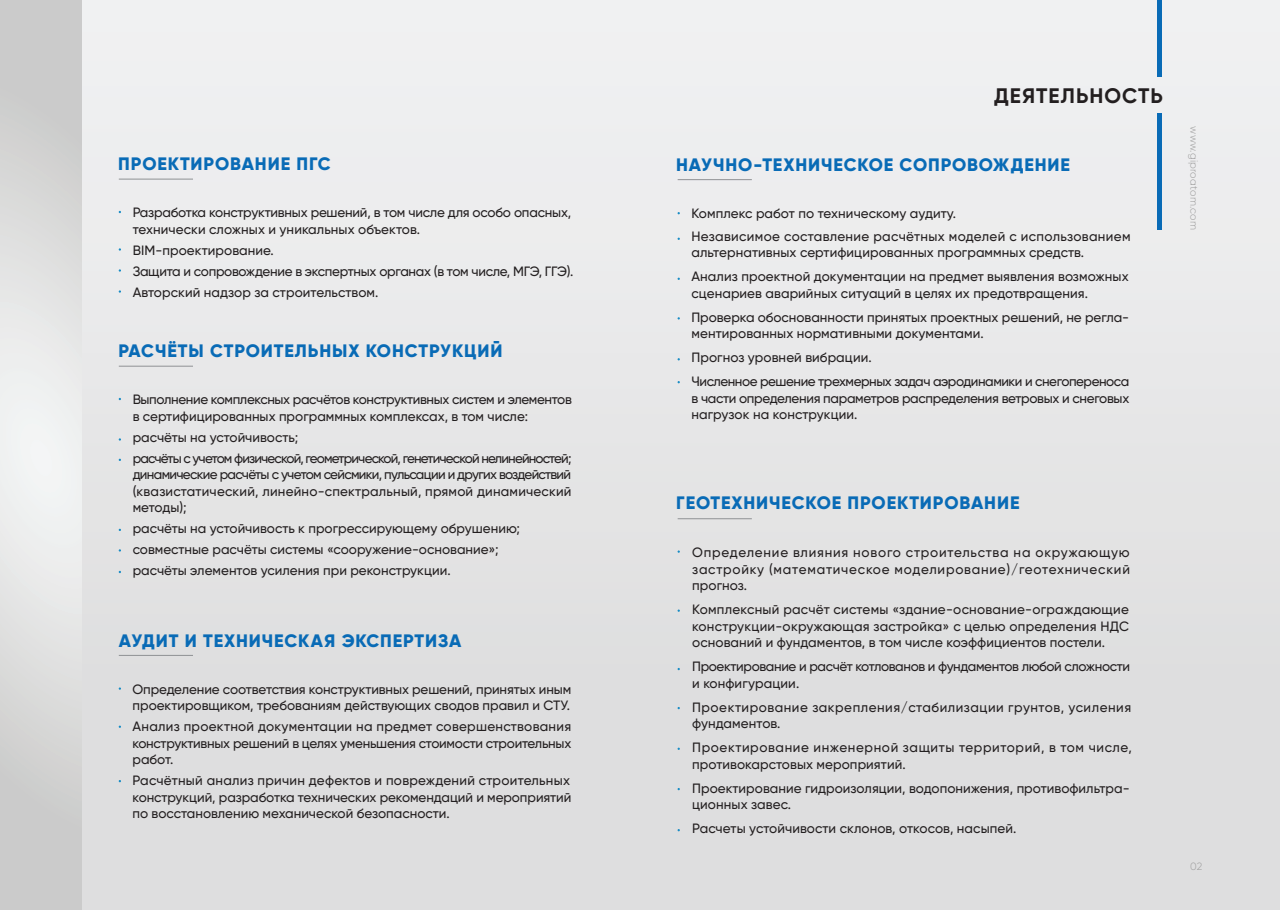
<style>
.page{position:relative;width:1280px;height:910px;background:#fff}
.page>*{position:absolute;margin:0;border:0;box-sizing:border-box;transform-origin:0 0}
.t1{font:700 21px "Gilroy";letter-spacing:.05em;color:#231f20}
.t2{font:800 18px "Gilroy";letter-spacing:.05em;color:#096bb6}
.t3{font:500 13.5px/16.5px "Gilroy";color:#231f20}
.t4{font:500 13.5px/16.5px "Gilroy";letter-spacing:-.025em;color:#231f20}
.t5{font:500 13.5px/21px "Gilroy";letter-spacing:-.02em;color:#231f20}
.t6{font:500 13.5px/21px "Gilroy";letter-spacing:-.065em;color:#231f20}
.t7{font:500 13.5px/16.5px "Gilroy";letter-spacing:.045em;color:#231f20}
.t8{font:500 13.5px/16.5px "Gilroy";letter-spacing:.04em;color:#231f20}
.t9{font:300 10.5px "Gilroy";letter-spacing:.025em;color:#9e9e9e}
</style>
<div class="page">
<div style="left:0;top:0;width:1279px;height:909px;background:#e5e5e6"></div>
<div style="left:1157px;top:0;width:5px;height:77px;background:#096bb6"></div>
<div style="left:1157px;top:113px;width:5px;height:117px;background:#096bb6"></div>
<svg style="left:0;top:0;width:82px;height:909px"></svg>
<hr style="left:119px;top:366px;width:74px;height:1px;background:#8f9194">
<hr style="left:119px;top:655px;width:74px;height:1px;background:#8f9194">
<hr style="left:119px;top:179px;width:74px;height:1px;background:#8f9194">
<hr style="left:678px;top:179px;width:74px;height:1px;background:#8f9194">
<hr style="left:678px;top:518px;width:74px;height:1px;background:#8f9194">
<h1 class="t1" style="left:994px;top:83px;width:170px">ДЕЯТЕЛЬНОСТЬ</h1>
<h2 class="t2" style="left:118px;top:153px;width:214px">ПРОЕКТИРОВАНИЕ ПГС</h2>
<h2 class="t2" style="left:676px;top:153px;width:395px">НАУЧНО-ТЕХНИЧЕСКОЕ СОПРОВОЖДЕНИЕ</h2>
<p class="t3" style="left:691px;top:202px;width:441px;line-height:22.5px">Комплекс работ по техническому аудиту.<br>Независимое составление расчётных моделей с использованием</p>
<p class="t3" style="left:691px;top:241px;width:439px;line-height:24px">альтернативных сертифицированных программных средств.<br>Анализ проектной документации на предмет выявления возможных</p>
<p class="t3" style="left:691px;top:281px;width:439px;line-height:24px">сценариев аварийных ситуаций в целях их предотвращения.<br>Проверка обоснованности принятых проектных решений, не регла-</p>
<p class="t3" style="left:691px;top:322px;width:439px;line-height:24px">ментированных нормативными документами.<br>Прогноз уровней вибрации.<br>Численное решение трехмерных задач аэродинамики и снегопереноса</p>
<p class="t4" style="left:691px;top:390px;width:439px">в части определения параметров распределения ветровых и снеговых нагрузок на конструкции.</p>
<p class="t3" style="left:133px;top:204px;width:440px">Разработка конструктивных решений, в том числе для особо опасных, технически сложных и уникальных объектов.</p>
<p class="t5" style="left:133px;top:239px;width:442px">BIM-проектирование.<br>Защита и сопровождение в экспертных органах (в том числе, МГЭ, ГГЭ).<br>Авторский надзор за строительством.</p>
<h2 class="t2" style="left:118px;top:340px;width:386px">РАСЧЁТЫ СТРОИТЕЛЬНЫХ КОНСТРУКЦИЙ</h2>
<p class="t4" style="left:133px;top:391px;width:441px">Выполнение комплексных расчётов конструктивных систем и элементов в сертифицированных программных комплексах, в том числе:</p>
<p class="t6" style="left:133px;top:426px;width:440px">расчёты на устойчивость;<br>расчёты с учетом физической, геометрической, генетической нелинейностей;</p>
<p class="t3" style="left:133px;top:466px;width:440px;text-align:justify">динамические расчёты с учетом сейсмики, пульсации и других воздействий (квазистатический, линейно-спектральный, прямой динамический методы);</p>
<p class="t3" style="left:133px;top:518px;width:389px;line-height:21px">расчёты на устойчивость к прогрессирующему обрушению; совместные расчёты системы «сооружение-основание»; расчёты элементов усиления при реконструкции.</p>
<h2 class="t2" style="left:676px;top:492px;width:345px">ГЕОТЕХНИЧЕСКОЕ ПРОЕКТИРОВАНИЕ</h2>
<p class="t3" style="left:692px;top:544px;width:439px;text-align:justify">Определение влияния нового строительства на окружающую застройку (математическое моделирование)/геотехнический прогноз.</p>
<p class="t3" style="left:692px;top:601px;width:438px;text-align:justify">Комплексный расчёт системы «здание-основание-ограждающие конструкции-окружающая застройка» с целью определения НДС оснований и фундаментов, в том числе коэффициентов постели.</p>
<p class="t4" style="left:692px;top:658px;width:439px">Проектирование и расчёт котлованов и фундаментов любой сложности и конфигурации.</p>
<p class="t8" style="left:692px;top:699px;width:440px">Проектирование закрепления/стабилизации грунтов, усиления фундаментов.</p>
<p class="t7" style="left:692px;top:739px;width:441px">Проектирование инженерной защиты территорий, в том числе, противокарстовых мероприятий.</p>
<p class="t3" style="left:692px;top:780px;width:439px">Проектирование гидроизоляции, водопонижения, противофильтра&shy;ционных завес.</p>
<p class="t3" style="left:692px;top:820px;width:326px">Расчеты устойчивости склонов, откосов, насыпей.</p>
<h2 class="t2" style="left:119px;top:629px;width:344px">АУДИТ И ТЕХНИЧЕСКАЯ ЭКСПЕРТИЗА</h2>
<p class="t3" style="left:133px;top:681px;width:440px">Определение соответствия конструктивных решений, принятых иным проектировщиком, требованиям действующих сводов правил и СТУ.</p>
<p class="t3" style="left:133px;top:718px;width:440px;text-align:justify">Анализ проектной документации на предмет совершенствования конструктивных решений в целях уменьшения стоимости строительных работ.</p>
<p class="t3" style="left:133px;top:772px;width:440px;text-align:justify">Расчётный анализ причин дефектов и повреждений строительных конструкций, разработка технических рекомендаций и мероприятий по восстановлению механической безопасности.</p>
<p class="t9" style="left:1201px;top:126px;width:105px;rotate:90deg">www.giproatom.com</p>
<p class="t9" style="left:1190px;top:859px;width:14px">02</p>
</div>
